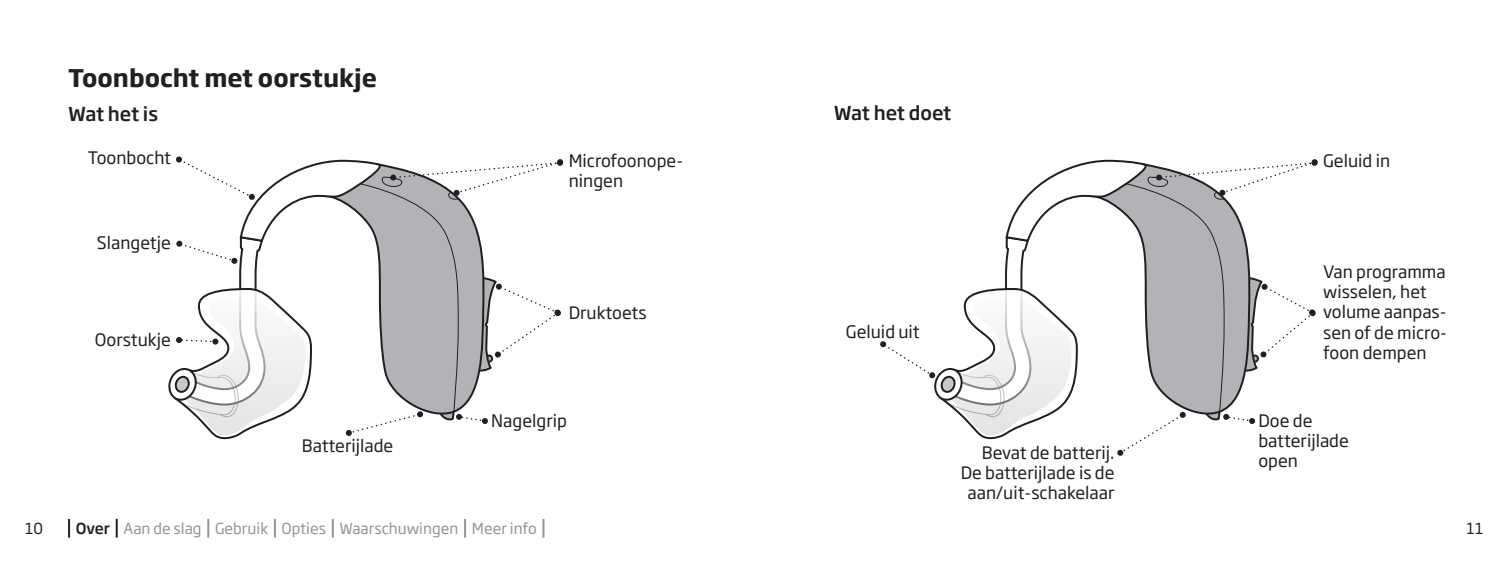
<style>
.page{position:relative;width:1509px;height:562px;background:#fff}
.page>*{position:absolute;margin:0;border:0;box-sizing:border-box;transform-origin:0 0}
.t1{font:700 24px "Soho Gothic Pro";color:#231f20}
.t2{font:500 19px "Soho Gothic Pro";letter-spacing:-.015em;color:#231f20}
.t3{font:17px/20px "Soho Gothic Pro";color:#231f20}
.t4{font:15px "Soho Gothic Pro";color:#939598}
.t5{font:15px "Soho Gothic Pro";color:#231f20}
.s1{font-weight:500;color:#231f20}
</style>
<div class="page">
<svg style="left:168px;top:156px;width:395px;height:284px"></svg>
<svg style="left:880px;top:159px;width:437px;height:296px"></svg>
<svg style="left:68px;top:518px;width:2px;height:19px"></svg>
<svg style="left:116px;top:518px;width:2px;height:19px"></svg>
<svg style="left:207px;top:518px;width:2px;height:19px"></svg>
<svg style="left:274px;top:518px;width:2px;height:19px"></svg>
<svg style="left:332px;top:518px;width:2px;height:19px"></svg>
<svg style="left:464px;top:518px;width:2px;height:19px"></svg>
<svg style="left:542px;top:518px;width:2px;height:19px"></svg>
<h1 class="t1" style="left:68px;top:59px;width:310px">Toonbocht met oorstukje</h1>
<p class="t2" style="left:68px;top:99px;width:92px">Wat het is</p>
<p class="t3" style="left:88px;top:147px;width:85px">Toonbocht</p>
<p class="t3" style="left:97px;top:231px;width:76px">Slangetje</p>
<p class="t3" style="left:95px;top:328px;width:78px">Oorstukje</p>
<p class="t3" style="left:302px;top:434px;width:93px">Batterijlade</p>
<p class="t3" style="left:568px;top:149px;width:116px">Microfoonope&shy;ningen</p>
<p class="t3" style="left:568px;top:301px;width:79px">Druktoets</p>
<p class="t3" style="left:491px;top:409px;width:77px">Nagelgrip</p>
<p class="t2" style="left:833px;top:98px;width:119px">Wat het doet</p>
<p class="t3" style="left:845px;top:320px;width:75px">Geluid uit</p>
<p class="t3" style="left:960px;top:441px;width:155px;text-align:right">Bevat de batterij.<br>De batterijlade is de aan/uit-schakelaar</p>
<p class="t3" style="left:1322px;top:149px;width:68px">Geluid in</p>
<p class="t3" style="left:1322px;top:261px;width:125px">Van programma wisselen, het volume aanpas&shy;sen of de micro&shy;foon dempen</p>
<p class="t3" style="left:1258px;top:409px;width:92px">Doe de batterijlade open</p>
<p class="t5" style="left:25px;top:516px;width:19px">10</p>
<p class="t4" style="left:76px;top:516px;width:462px"><span class="s1">Over</span> Aan de slag Gebruik Opties Waarschuwingen Meer info</p>
<p class="t5" style="left:1466px;top:516px;width:18px">11</p>
</div>
